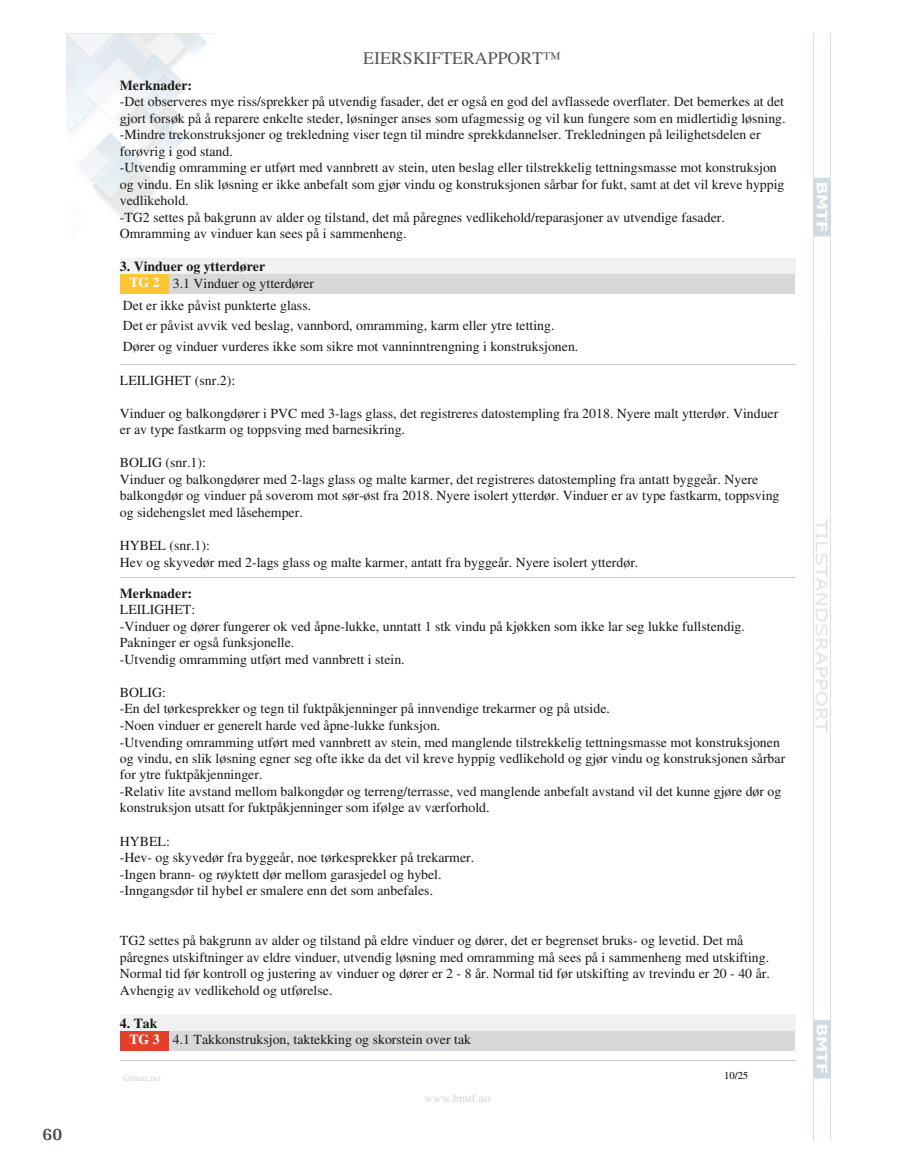
<style>
.page{position:relative;width:915px;height:1172px;background:#fff}
.page>*{position:absolute;margin:0;border:0;box-sizing:border-box;transform-origin:0 0}
.t1{font:700 18px "Arya";color:#414749}
.t2{font:17.85px "Times";color:#575757}
.t3{font:13.8px/16.5px "Times";color:#191919}
.t4{font:700 13.8px "Times";color:#191919}
.t5{font:11.85px "Times";color:#d2d3d4}
.t6{font:10.5px "Times";color:#000}
.t7{font:9.9px "Times";color:#d2d3d4}
.s1{font-weight:700}
.s2{font-weight:700;color:#fff}
</style>
<div class="page">
<img style="left:66px;top:33px;width:149px;height:188px">
<img style="left:813px;top:33px;width:17px;height:1107px">
<div style="left:120px;top:258px;width:674px;height:16px;background:#eff1f2"></div>
<div style="left:120px;top:274px;width:49px;height:20px;background:#ffc533"></div>
<div style="left:169px;top:274px;width:625px;height:20px;background:#d8d8da"></div>
<hr style="left:120px;top:364px;width:674px;height:1px;background:#ccc">
<hr style="left:120px;top:577px;width:674px;height:1px;background:#ccc">
<div style="left:120px;top:1015px;width:674px;height:16px;background:#eff1f2"></div>
<div style="left:120px;top:1031px;width:49px;height:20px;background:#e33f2a"></div>
<div style="left:169px;top:1031px;width:625px;height:20px;background:#d8d8da"></div>
<hr style="left:120px;top:1060px;width:674px;height:1px;background:#ccc">
<h1 class="t1" style="left:43px;top:1123px;width:21px">60</h1>
<p class="t2" style="left:363px;top:48px;width:199px">EIERSKIFTERAPPORT™</p>
<p class="t4" style="left:120px;top:77px;width:74px">Merknader:</p>
<p class="t3" style="left:120px;top:93px;width:667px">-Det observeres mye riss/sprekker på utvendig fasader, det er også en god del avflassede overflater. Det bemerkes at det gjort forsøk på å reparere enkelte steder, løsninger anses som ufagmessig og vil kun fungere som en midlertidig løsning. -Mindre trekonstruksjoner og trekledning viser tegn til mindre sprekkdannelser. Trekledningen på leilighetsdelen er forøvrig i god stand.<br>-Utvendig omramming er utført med vannbrett av stein, uten beslag eller tilstrekkelig tettningsmasse mot konstruksjon og vindu. En slik løsning er ikke anbefalt som gjør vindu og konstruksjonen sårbar for fukt, samt at det vil kreve hyppig vedlikehold.<br>-TG2 settes på bakgrunn av alder og tilstand, det må påregnes vedlikehold/reparasjoner av utvendige fasader.<br>Omramming av vinduer kan sees på i sammenheng.</p>
<p class="t3" style="left:129px;top:258px;width:186px;text-indent:-10px"><span class="s1">3. Vinduer og ytterdører<br></span><span class="s2">TG 2</span> 3.1 Vinduer og ytterdører</p>
<p class="t3" style="left:123px;top:295px;width:457px;line-height:20.4px">Det er ikke påvist punkterte glass.<br>Det er påvist avvik ved beslag, vannbord, omramming, karm eller ytre tetting.<br>Dører og vinduer vurderes ikke som sikre mot vanninntrengning i konstruksjonen.</p>
<p class="t3" style="left:120px;top:371px;width:117px">LEILIGHET (snr.2):</p>
<p class="t3" style="left:120px;top:405px;width:659px">Vinduer og balkongdører i PVC med 3-lags glass, det registreres datostempling fra 2018. Nyere malt ytterdør. Vinduer er av type fastkarm og toppsving med barnesikring.</p>
<p class="t3" style="left:120px;top:454px;width:661px">BOLIG (snr.1):<br>Vinduer og balkongdører med 2-lags glass og malte karmer, det registreres datostempling fra antatt byggeår. Nyere balkongdør og vinduer på soverom mot sør-øst fra 2018. Nyere isolert ytterdør. Vinduer er av type fastkarm, toppsving og sidehengslet med låsehemper.</p>
<p class="t3" style="left:120px;top:537px;width:520px">HYBEL (snr.1):<br>Hev og skyvedør med 2-lags glass og malte karmer, antatt fra byggeår. Nyere isolert ytterdør.</p>
<p class="t4" style="left:120px;top:585px;width:74px">Merknader:</p>
<p class="t3" style="left:120px;top:601px;width:626px">LEILIGHET:<br>-Vinduer og dører fungerer ok ved åpne-lukke, unntatt 1 stk vindu på kjøkken som ikke lar seg lukke fullstendig.<br>Pakninger er også funksjonelle.<br>-Utvendig omramming utført med vannbrett i stein.</p>
<p class="t3" style="left:120px;top:684px;width:666px">BOLIG:<br>-En del tørkesprekker og tegn til fuktpåkjenninger på innvendige trekarmer og på utside.<br>-Noen vinduer er generelt harde ved åpne-lukke funksjon.<br>-Utvending omramming utført med vannbrett av stein, med manglende tilstrekkelig tettningsmasse mot konstruksjonen og vindu, en slik løsning egner seg ofte ikke da det vil kreve hyppig vedlikehold og gjør vindu og konstruksjonen sårbar for ytre fuktpåkjenninger.<br>-Relativ lite avstand mellom balkongdør og terreng/terrasse, ved manglende anbefalt avstand vil det kunne gjøre dør og konstruksjon utsatt for fuktpåkjenninger som ifølge av værforhold.</p>
<p class="t3" style="left:120px;top:832px;width:356px">HYBEL:<br>-Hev- og skyvedør fra byggeår, noe tørkesprekker på trekarmer. -Ingen brann- og røyktett dør mellom garasjedel og hybel. -Inngangsdør til hybel er smalere enn det som anbefales.</p>
<p class="t3" style="left:120px;top:932px;width:651px">TG2 settes på bakgrunn av alder og tilstand på eldre vinduer og dører, det er begrenset bruks- og levetid. Det må påregnes utskiftninger av eldre vinduer, utvendig løsning med omramming må sees på i sammenheng med utskifting.<br>Normal tid før kontroll og justering av vinduer og dører er 2 - 8 år. Normal tid før utskifting av trevindu er 20 - 40 år.<br>Avhengig av vedlikehold og utførelse.</p>
<p class="t3" style="left:129px;top:1015px;width:343px;text-indent:-10px"><span class="s1">4. Tak<br></span><span class="s2">TG 3</span> 4.1 Takkonstruksjon, taktekking og skorstein over tak</p>
<p class="t6" style="left:724px;top:1070px;width:25px">10/25</p>
<p class="t7" style="left:123px;top:1071px;width:39px">©mstr.no</p>
<p class="t5" style="left:424px;top:1091px;width:67px">www.bmtf.no</p>
</div>
